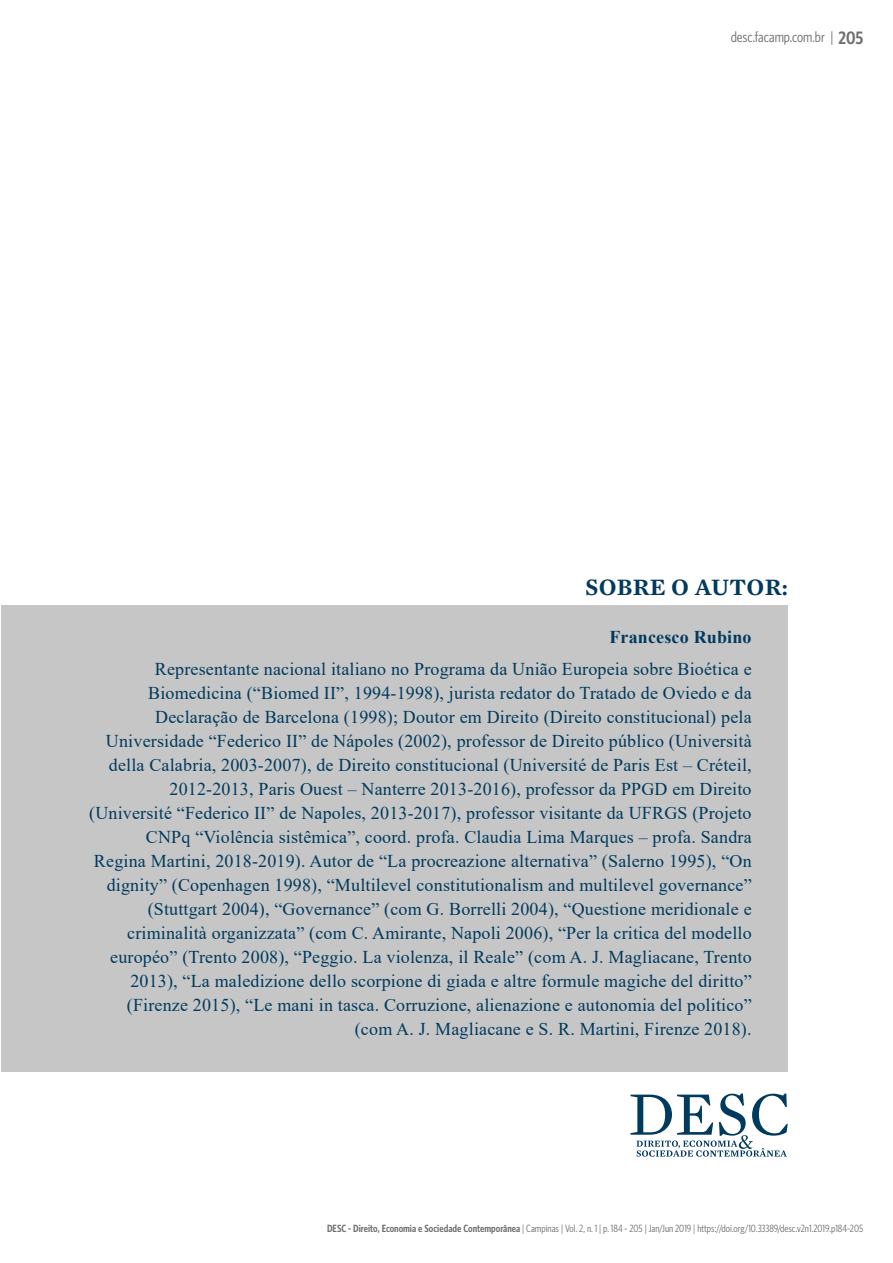
<style>
.page{position:relative;width:893px;height:1263px;background:#fff}
.page>*{position:absolute;margin:0;border:0;box-sizing:border-box;transform-origin:0 0}
.t1{font:600 24px "Mercury Text G1";letter-spacing:.01em;color:#003a5e}
.t2{font:18px/24px "Times New Roman";letter-spacing:.01em;color:#003a5e;text-align:right}
.t3{font:700 18px "Times New Roman";letter-spacing:.01em;color:#003a5e}
.t4{font:15px "Whitney Condensed";color:#706f6f}
.t5{font:10.5px "Whitney Condensed";color:#706f6f}
.s1{font-weight:600;font-size:18px}
.s2{font-weight:600}
</style>
<div class="page">
<div style="left:1px;top:605px;width:787px;height:466px;background:#c6c6c6"></div>
<svg style="left:630px;top:1093px;width:158px;height:64px"></svg>
<p class="t4" style="left:731px;top:28px;width:134px">desc.facamp.com.br | <span class="s1">205</span></p>
<h1 class="t1" style="left:585px;top:569px;width:204px">SOBRE O AUTOR:</h1>
<p class="t3" style="left:609px;top:624px;width:144px">Francesco Rubino</p>
<p class="t2" style="left:89px;top:657px;width:664px">Representante nacional italiano no Programa da União Europeia sobre Bioética e Biomedicina (“Biomed II”, 1994-1998), jurista redator do Tratado de Oviedo e da Declaração de Barcelona (1998); Doutor em Direito (Direito constitucional) pela Universidade “Federico II” de Nápoles (2002), professor de Direito público (Università della Calabria, 2003-2007), de Direito constitucional (Université de Paris Est – Créteil, 2012-2013, Paris Ouest – Nanterre 2013-2016), professor da PPGD em Direito (Université “Federico II” de Napoles, 2013-2017), professor visitante da UFRGS (Projeto CNPq “Violência sistêmica”, coord. profa. Claudia Lima Marques – profa. Sandra<br>Regina Martini, 2018-2019). Autor de “La procreazione alternativa” (Salerno 1995), “On dignity” (Copenhagen 1998), “Multilevel constitutionalism and multilevel governance” (Stuttgart 2004), “Governance” (com G. Borrelli 2004), “Questione meridionale e criminalità organizzata” (com C. Amirante, Napoli 2006), “Per la critica del modello européo” (Trento 2008), “Peggio. La violenza, il Reale” (com A. J. Magliacane, Trento 2013), “La maledizione dello scorpione di giada e altre formule magiche del diritto” (Firenze 2015), “Le mani in tasca. Corruzione, alienazione e autonomia del politico” (com A. J. Magliacane e S. R. Martini, Firenze 2018).</p>
<p class="t5" style="left:327px;top:1222px;width:538px"><span class="s2">DESC - Direito, Economia e Sociedade Contemporânea</span> | Campinas | Vol. 2, n. 1 | p. 184 - 205 | Jan/Jun 2019 | https://doi.org/10.33389/desc.v2n1.2019.p184-205</p>
</div>
